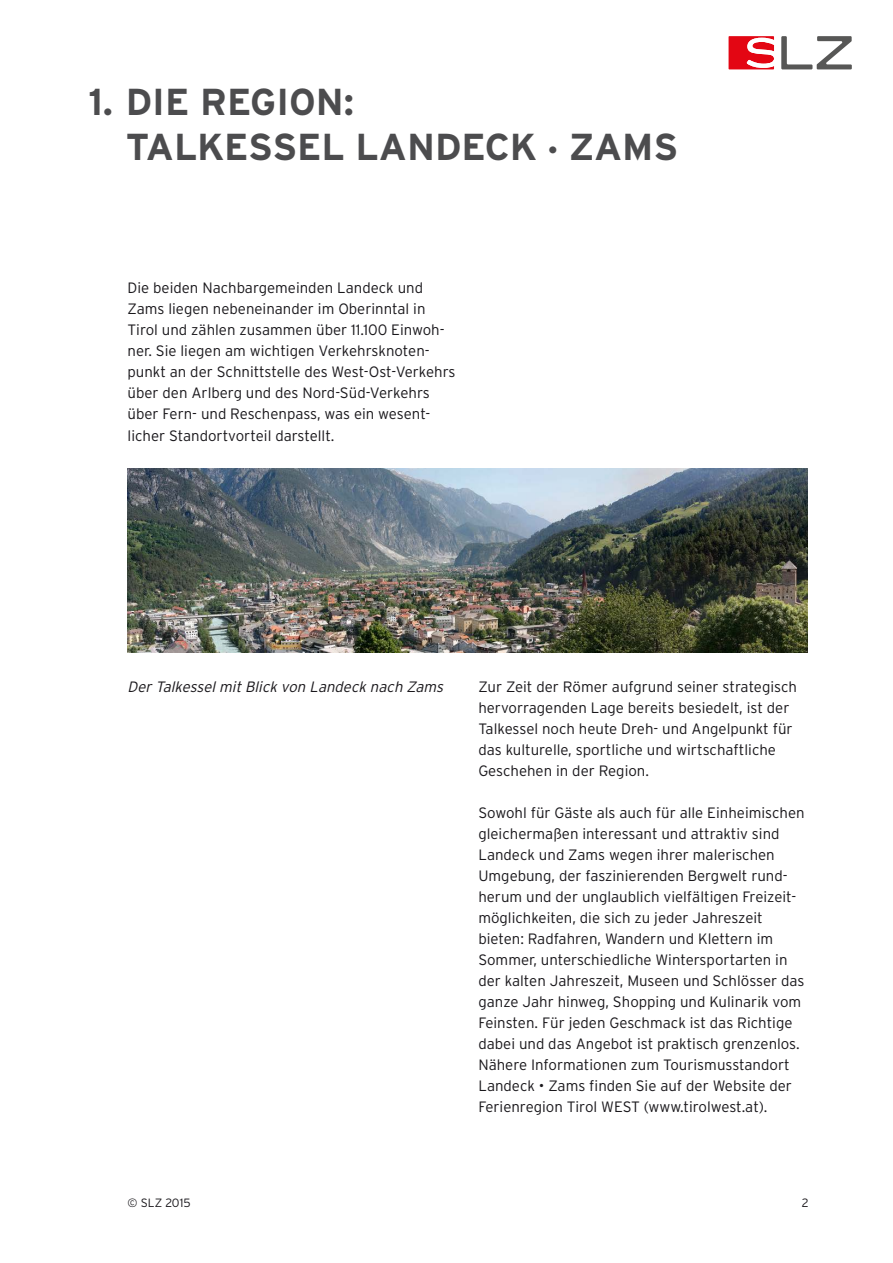
<style>
.page{position:relative;width:893px;height:1263px;background:#fff}
.page>*{position:absolute;margin:0;border:0;box-sizing:border-box;transform-origin:0 0}
.t1{font:700 37.5px/45px "Interstate";color:#4c4c4e}
.t2{font:300 15px/21px "Interstate";color:#1a181c}
.t3{font:italic 300 15px "Interstate";color:#1a181c}
.t4{font:300 12px "Interstate";color:#1a181c}
</style>
<div class="page">
<svg style="left:729px;top:36px;width:45px;height:33px"></svg>
<svg style="left:781px;top:36px;width:71px;height:33px"></svg>
<img style="left:128px;top:468px;width:680px;height:185px">
<h1 class="t1" style="left:126px;top:79px;width:554px;text-indent:-37px">1. DIE REGION:<br>TALKESSEL LANDECK . ZAMS</h1>
<p class="t2" style="left:128px;top:278px;width:330px">Die beiden Nachbargemeinden Landeck und Zams liegen nebeneinander im Oberinntal in Tirol und zählen zusammen über 11.100 Einwoh&shy;ner. Sie liegen am wichtigen Verkehrsknoten&shy;punkt an der Schnittstelle des West-Ost-Verkehrs über den Arlberg und des Nord-Süd-Verkehrs über Fern- und Reschenpass, was ein wesent&shy;licher Standortvorteil darstellt.</p>
<p class="t3" style="left:128px;top:678px;width:321px">DerTalkesselmitBlick von Landeck nach Zams</p>
<p class="t2" style="left:478px;top:676px;width:320px">Zur Zeit der Römer aufgrund seiner strategisch hervorragenden Lage bereits besiedelt, ist der Talkessel noch heute Dreh- und Angelpunkt für das kulturelle, sportliche und wirtschaftliche Geschehen in der Region.</p>
<p class="t2" style="left:478px;top:802px;width:328px">Sowohl für Gäste als auch für alle Einheimischen gleichermaßen interessant und attraktiv sind Landeck und Zams wegen ihrer malerischen Umgebung, der faszinierenden Bergwelt rund&shy;herum und der unglaublich vielfältigen Freizeit&shy;möglichkeiten, die sich zu jeder Jahreszeit bieten: Radfahren, Wandern und Klettern im Sommer, unterschiedliche Wintersportarten in der kalten Jahreszeit, Museen und Schlösser das ganze Jahr hinweg, Shopping und Kulinarik vom Feinsten. Für jeden Geschmack ist das Richtige dabei und das Angebot ist praktisch grenzenlos.<br>Nähere Informationen zum Tourismusstandort Landeck • Zams finden Sie auf der Website der Ferienregion Tirol WEST (www.tirolwest.at).</p>
<p class="t4" style="left:128px;top:1196px;width:65px">© SLZ 2015</p>
<p class="t4" style="left:802px;top:1196px;width:8px">2</p>
</div>
